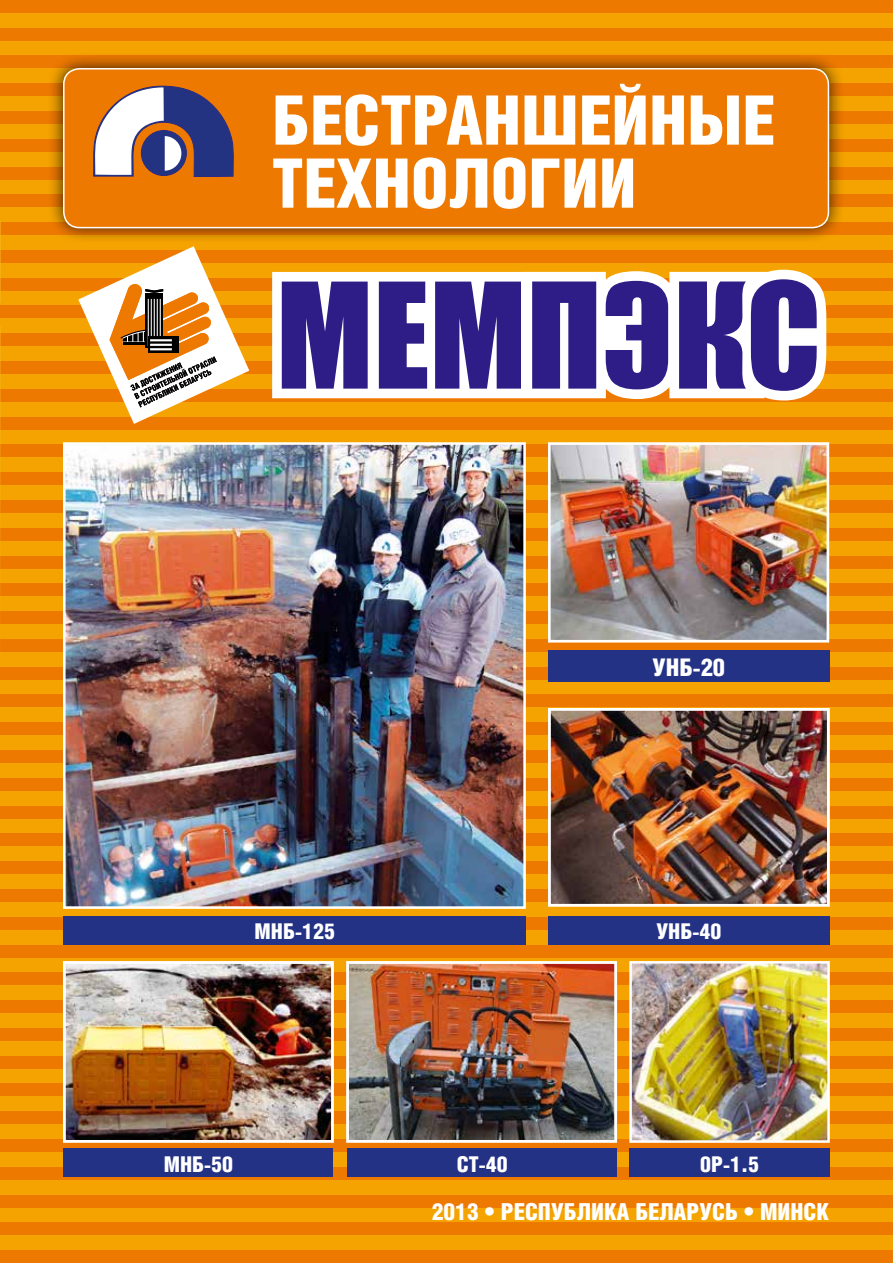
<style>
.page{position:relative;width:893px;height:1263px;background:#f5a300}
.page>*{position:absolute;margin:0;border:0;box-sizing:border-box;transform-origin:0 0}
.t1{font:68.4px/63px "Helios Cond Black C";color:#fff}
.t2{font:24.45px "Helios Cond Black C";color:#fff}
.t3{font:23.4px "Helios Cond Black C";color:#fff}
.t4{font:21.9px "Helios Cond Black C";color:#fff}
</style>
<div class="page">
<div style="left:0;top:417px;width:893px;height:12px;background:#ee7900"></div>
<div style="left:0;top:444px;width:893px;height:13px;background:#ee7900"></div>
<div style="left:0;top:472px;width:893px;height:13px;background:#ee7900"></div>
<div style="left:0;top:500px;width:893px;height:13px;background:#ee7900"></div>
<div style="left:0;top:528px;width:893px;height:13px;background:#ee7900"></div>
<div style="left:0;top:556px;width:893px;height:12px;background:#ee7900"></div>
<div style="left:0;top:583px;width:893px;height:13px;background:#ee7900"></div>
<div style="left:0;top:611px;width:893px;height:13px;background:#ee7900"></div>
<div style="left:0;top:639px;width:893px;height:13px;background:#ee7900"></div>
<div style="left:0;top:667px;width:893px;height:12px;background:#ee7900"></div>
<div style="left:0;top:694px;width:893px;height:13px;background:#ee7900"></div>
<div style="left:0;top:722px;width:893px;height:13px;background:#ee7900"></div>
<div style="left:0;top:750px;width:893px;height:13px;background:#ee7900"></div>
<div style="left:0;top:778px;width:893px;height:13px;background:#ee7900"></div>
<div style="left:0;top:806px;width:893px;height:12px;background:#ee7900"></div>
<div style="left:0;top:833px;width:893px;height:13px;background:#ee7900"></div>
<div style="left:0;top:861px;width:893px;height:13px;background:#ee7900"></div>
<div style="left:0;top:889px;width:893px;height:13px;background:#ee7900"></div>
<div style="left:0;top:917px;width:893px;height:12px;background:#ee7900"></div>
<div style="left:0;top:945px;width:893px;height:12px;background:#ee7900"></div>
<div style="left:0;top:389px;width:893px;height:13px;background:#ee7900"></div>
<div style="left:0;top:361px;width:893px;height:13px;background:#ee7900"></div>
<div style="left:0;top:333px;width:893px;height:13px;background:#ee7900"></div>
<div style="left:0;top:306px;width:893px;height:12px;background:#ee7900"></div>
<div style="left:0;top:278px;width:893px;height:13px;background:#ee7900"></div>
<div style="left:0;top:1250px;width:893px;height:13px;background:#ee7900"></div>
<div style="left:0;top:250px;width:893px;height:13px;background:#ee7900"></div>
<div style="left:0;top:1222px;width:893px;height:13px;background:#ee7900"></div>
<div style="left:0;top:222px;width:893px;height:13px;background:#ee7900"></div>
<div style="left:0;top:1195px;width:893px;height:12px;background:#ee7900"></div>
<div style="left:0;top:194px;width:893px;height:13px;background:#ee7900"></div>
<div style="left:0;top:1167px;width:893px;height:12px;background:#ee7900"></div>
<div style="left:0;top:167px;width:893px;height:12px;background:#ee7900"></div>
<div style="left:0;top:1139px;width:893px;height:13px;background:#ee7900"></div>
<div style="left:0;top:139px;width:893px;height:13px;background:#ee7900"></div>
<div style="left:0;top:1111px;width:893px;height:13px;background:#ee7900"></div>
<div style="left:0;top:111px;width:893px;height:13px;background:#ee7900"></div>
<div style="left:0;top:1083px;width:893px;height:13px;background:#ee7900"></div>
<div style="left:0;top:83px;width:893px;height:13px;background:#ee7900"></div>
<div style="left:0;top:1056px;width:893px;height:12px;background:#ee7900"></div>
<div style="left:0;top:56px;width:893px;height:12px;background:#ee7900"></div>
<div style="left:0;top:1028px;width:893px;height:13px;background:#ee7900"></div>
<div style="left:0;top:28px;width:893px;height:13px;background:#ee7900"></div>
<div style="left:0;top:1000px;width:893px;height:13px;background:#ee7900"></div>
<div style="left:0;top:0;width:893px;height:13px;background:#ee7900"></div>
<div style="left:0;top:972px;width:893px;height:13px;background:#ee7900"></div>
<svg style="left:0;top:221px;width:1px;height:459px"></svg>
<div style="left:47px;top:52px;width:798px;height:192px;background:#000;opacity:.75"></div>
<div style="left:64px;top:69px;width:764px;height:159px;background:#ee7900;border-radius:16px"></div>
<div style="left:63px;top:68px;width:766px;height:160px;border:2px solid #fff;border-radius:16px"></div>
<img style="left:67px;top:446px;width:455px;height:459px">
<div style="left:63px;top:442px;width:463px;height:467px;border:3px solid #fff"></div>
<svg style="left:93px;top:85px;width:141px;height:92px"></svg>
<svg style="left:272px;top:270px;width:554px;height:130px;background:#8274ad"></svg>
<div style="left:64px;top:916px;width:462px;height:29px;background:#243285"></div>
<img style="left:552px;top:446px;width:273px;height:192px">
<div style="left:548px;top:442px;width:281px;height:200px;border:3px solid #fff"></div>
<div style="left:548px;top:650px;width:282px;height:31px;background:#243285"></div>
<img style="left:350px;top:965px;width:263px;height:174px">
<div style="left:346px;top:961px;width:271px;height:182px;border:3px solid #fff"></div>
<img style="left:67px;top:965px;width:263px;height:174px">
<div style="left:63px;top:961px;width:271px;height:182px;border:3px solid #fff"></div>
<img style="left:552px;top:712px;width:274px;height:191px">
<div style="left:548px;top:708px;width:282px;height:199px;border:3px solid #fff"></div>
<div style="left:64px;top:1148px;width:269px;height:29px;background:#243285"></div>
<div style="left:548px;top:916px;width:282px;height:29px;background:#243285"></div>
<img style="left:632px;top:964px;width:195px;height:176px">
<div style="left:629px;top:961px;width:201px;height:182px;border:2px solid #fff"></div>
<div style="left:629px;top:1148px;width:201px;height:29px;background:#243285"></div>
<div style="left:348px;top:1148px;width:269px;height:29px;background:#243285"></div>
<svg style="left:78px;top:246px;width:171px;height:178px"></svg>
<h1 class="t1" style="left:272px;top:88px;width:504px">Бестраншейные технологии</h1>
<p class="t2" style="left:653px;top:653px;width:74px">УНБ-20</p>
<p class="t4" style="left:255px;top:919px;width:82px">МНБ-125</p>
<p class="t4" style="left:164px;top:1151px;width:71px">МНБ-50</p>
<p class="t4" style="left:656px;top:919px;width:66px">УНБ-40</p>
<p class="t4" style="left:457px;top:1151px;width:52px">СТ-40</p>
<p class="t4" style="left:700px;top:1151px;width:60px">0P-1.5</p>
<p class="t3" style="left:432px;top:1199px;width:399px">2013 • Республика Беларусь • Минск</p>
</div>
